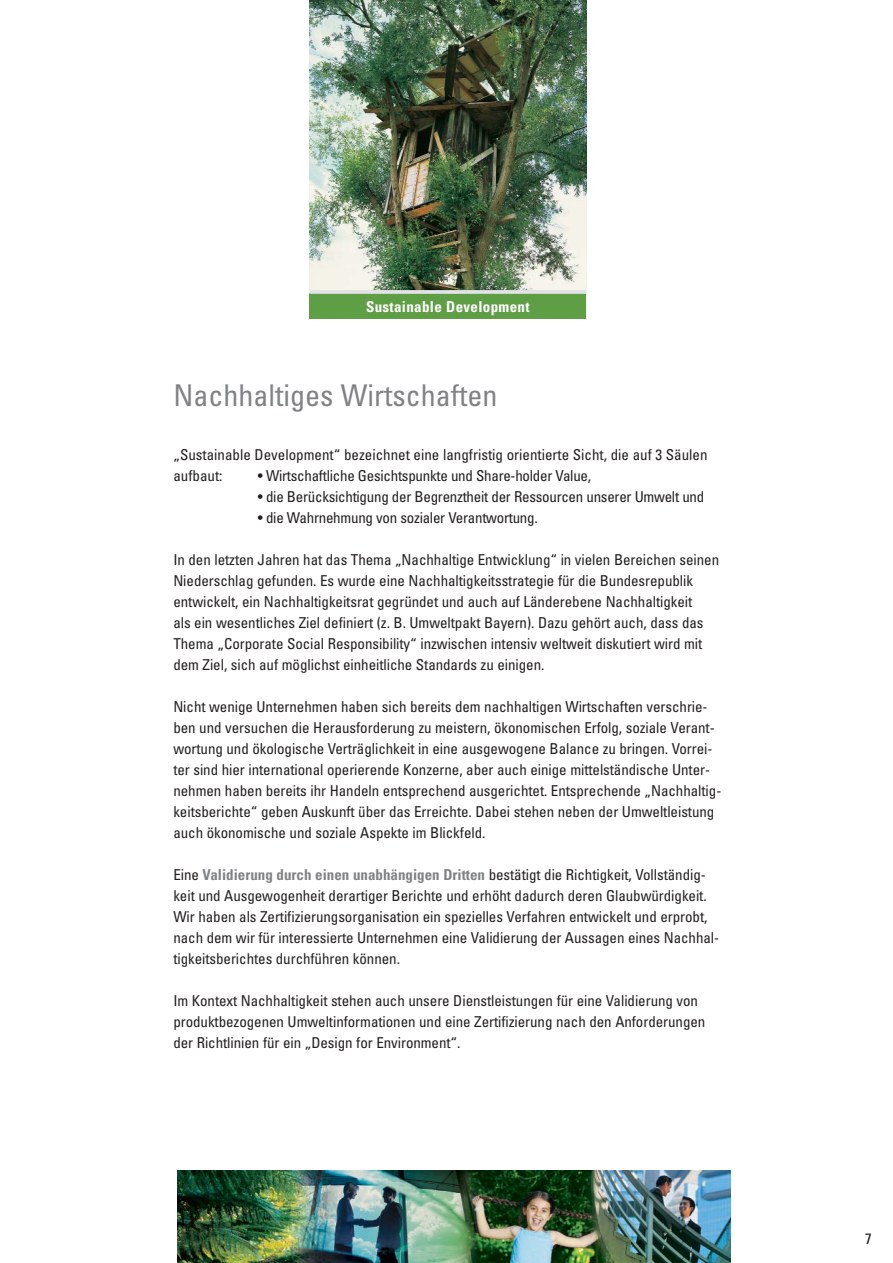
<style>
.page{position:relative;width:893px;height:1263px;background:#fff}
.page>*{position:absolute;margin:0;border:0;box-sizing:border-box;transform-origin:0 0}
.t1{font:condensed 30px "Univers";color:#808284}
.t2{font:condensed 15px/21px "Univers";letter-spacing:-.005em;color:#231f1f}
.t3{font:700 condensed 15px "Univers";letter-spacing:.02em;color:#fff}
.s1{font-weight:700;color:#808284}
</style>
<div class="page">
<img style="left:178px;top:1171px;width:553px;height:92px">
<img style="left:309px;top:0;width:277px;height:290px">
<div style="left:309px;top:293px;width:277px;height:26px;background:#5e9e45"></div>
<svg style="left:309px;top:290px;width:277px;height:4px"></svg>
<p class="t3" style="left:366px;top:301px;width:165px">Sustainable Development</p>
<h1 class="t1" style="left:173px;top:385px;width:325px">Nachhaltiges Wirtschaften</h1>
<p class="t2" style="left:173px;top:446px;width:535px">„Sustainable Development“ bezeichnet eine langfristig orientierte Sicht, die auf 3 Säulen aufbaut:</p>
<p class="t2" style="left:258px;top:467px;width:334px">• Wirtschaftliche Gesichtspunkte und Share-holder Value,</p>
<p class="t2" style="left:258px;top:488px;width:448px">• die Berücksichtigung der Begrenztheit der Ressourcen unserer Umwelt und</p>
<p class="t2" style="left:258px;top:509px;width:281px">• die Wahrnehmung von sozialer Verantwortung.</p>
<p class="t2" style="left:173px;top:551px;width:547px">In den letzten Jahren hat das Thema „Nachhaltige Entwicklung“ in vielen Bereichen seinen Niederschlag gefunden. Es wurde eine Nachhaltigkeitsstrategie für die Bundesrepublik entwickelt, ein Nachhaltigkeitsrat gegründet und auch auf Länderebene Nachhaltigkeit<br>als ein wesentliches Ziel definiert (z. B. Umweltpakt Bayern). Dazu gehört auch, dass das Thema „Corporate Social Responsibility“ inzwischen intensiv weltweit diskutiert wird mit dem Ziel, sich auf möglichst einheitliche Standards zu einigen.</p>
<p class="t2" style="left:173px;top:698px;width:549px">Nicht wenige Unternehmen haben sich bereits dem nachhaltigen Wirtschaften verschrie&shy;ben und versuchen die Herausforderung zu meistern, ökonomischen Erfolg, soziale Verant&shy;wortung und ökologische Verträglichkeit in eine ausgewogene Balance zu bringen. Vorrei&shy;ter sind hier international operierende Konzerne, aber auch einige mittelständische Unter&shy;nehmen haben bereits ihr Handeln entsprechend ausgerichtet. Entsprechende „Nachhaltig&shy;keitsberichte“ geben Auskunft über das Erreichte. Dabei stehen neben der Umweltleistung auch ökonomische und soziale Aspekte im Blickfeld.</p>
<p class="t2" style="left:173px;top:866px;width:547px">Eine <span class="s1">Validierung durch einen unabhängigen Dritten</span> bestätigt die Richtigkeit, Vollständig&shy;keit und Ausgewogenheit derartiger Berichte und erhöht dadurch deren Glaubwürdigkeit.<br>Wir haben als Zertifizierungsorganisation ein spezielles Verfahren entwickelt und erprobt, nach dem wir für interessierte Unternehmen eine Validierung der Aussagen eines Nachhal&shy;tigkeitsberichtes durchführen können.</p>
<p class="t2" style="left:173px;top:992px;width:533px">Im Kontext Nachhaltigkeit stehen auch unsere Dienstleistungen für eine Validierung von produktbezogenen Umweltinformationen und eine Zertifizierung nach den Anforderungen der Richtlinien für ein „Design for Environment“.</p>
<p class="t2" style="left:865px;top:1229px;width:8px">7</p>
</div>
